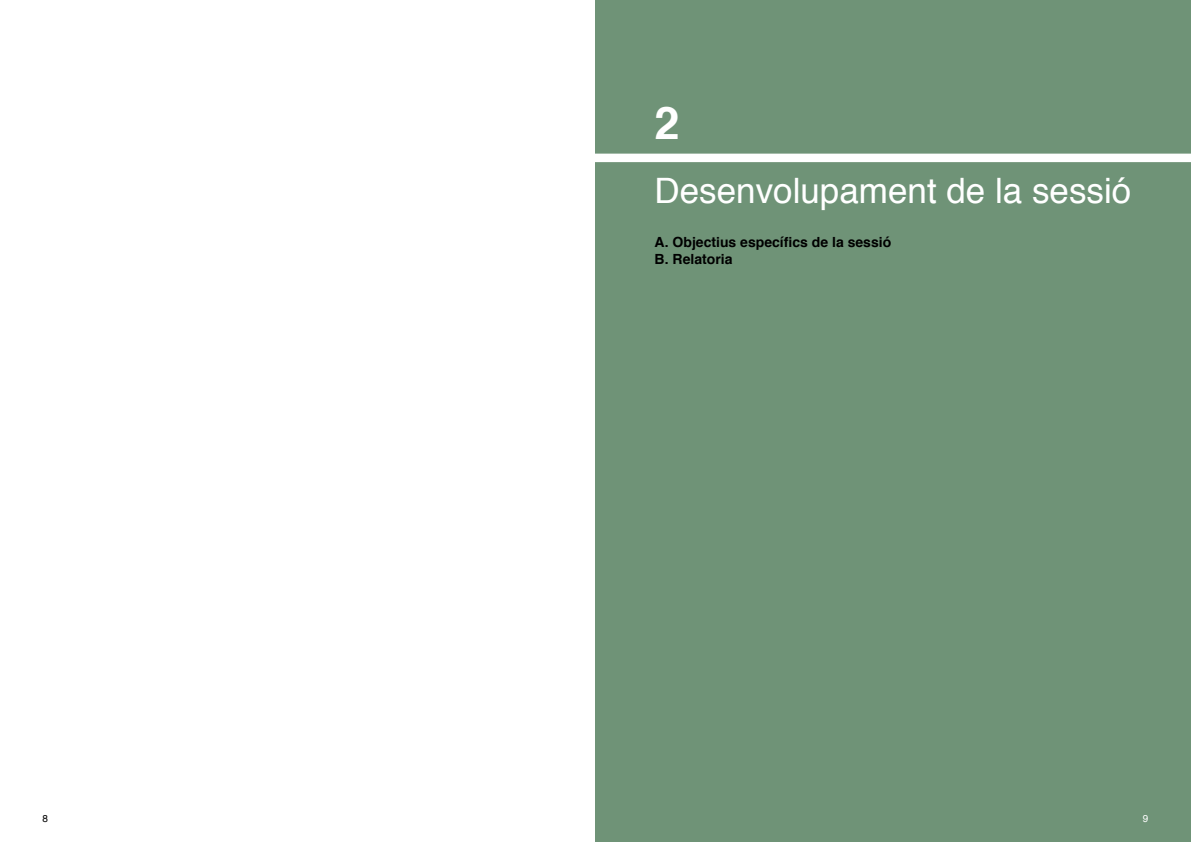
<style>
.page{position:relative;width:1191px;height:842px;background:#fff}
.page>*{position:absolute;margin:0;border:0;box-sizing:border-box;transform-origin:0 0}
.t1{font:700 45px "Helvetica";color:#fff}
.t2{font:35px "Helvetica";color:#fff}
.t3{font:700 14px/16.8px "Helvetica";color:#000}
.t4{font:10px "Helvetica";color:#000}
.t5{font:10px "Helvetica";color:#fff}
</style>
<div class="page">
<div style="left:595px;top:0;width:596px;height:842px;background:#6f9377"></div>
<div style="left:590px;top:154px;width:601px;height:8px;background:#fff"></div>
<h1 class="t1" style="left:654px;top:87px;width:27px">2</h1>
<h2 class="t2" style="left:654px;top:164px;width:478px">Desenvolupament de la sessió</h2>
<p class="t3" style="left:654px;top:234px;width:238px">A. Objectius específics de la sessió<br>B. Relatoria</p>
<p class="t4" style="left:43px;top:811px;width:7px">8</p>
<p class="t5" style="left:1142px;top:811px;width:7px">9</p>
</div>
